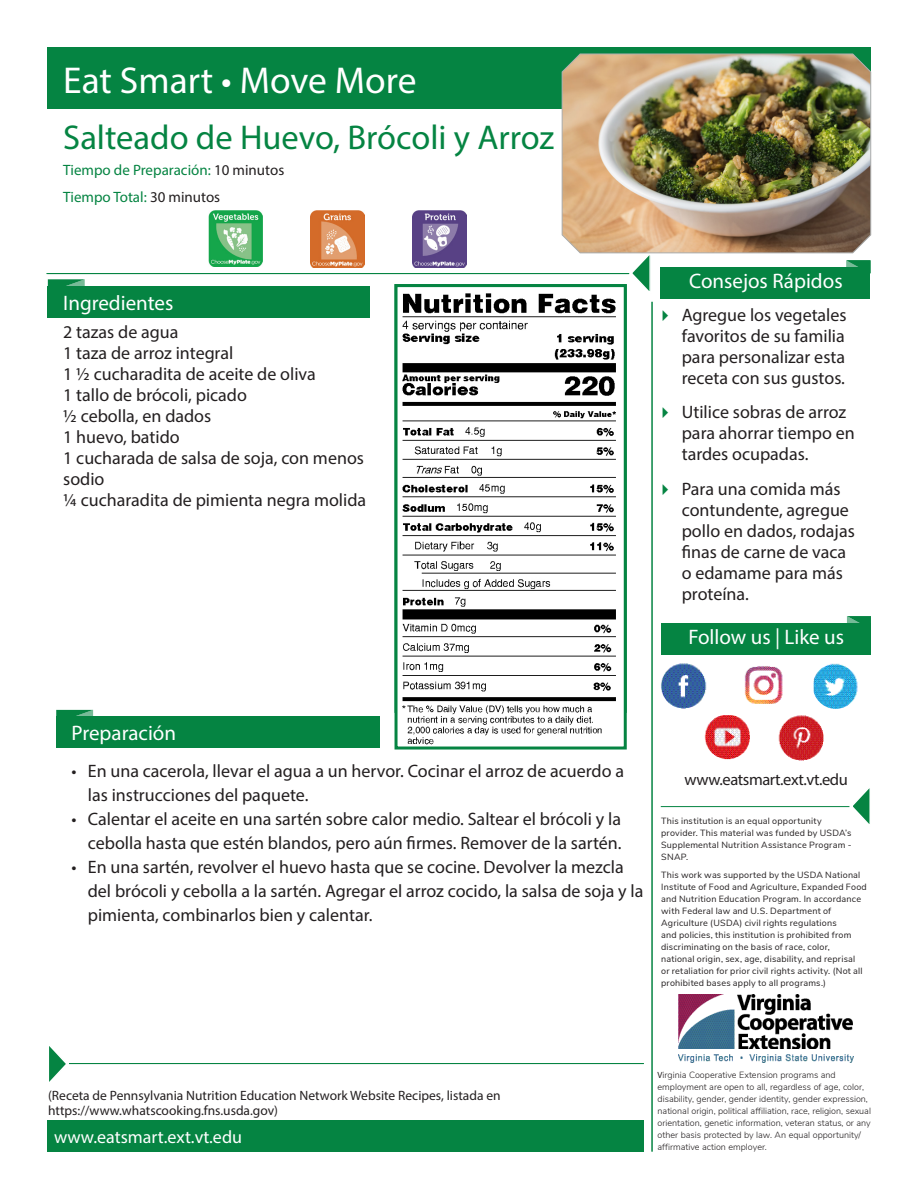
<style>
.page{position:relative;width:918px;height:1188px;background:#fff}
.page>*{position:absolute;margin:0;border:0;box-sizing:border-box;transform-origin:0 0}
.t1{font:37.5px "Myriad Pro";color:#fff}
.t2{font:34.5px "Myriad Pro";color:#058442}
.Recipie_titles{font:21px "Myriad Pro";color:#fff}
.Quick_Tips_Text{font:18px/21px "Myriad Pro";color:#231f20}
.Text{font:18px/21px "Myriad Pro";color:#231f20}
.t3{font:18px "Myriad Pro";color:#fff}
.t4{font:16.5px "Myriad Pro";letter-spacing:-.025em;color:#231f20}
.t5{font:15px "Myriad Pro";color:#058442}
.t6{font:13.5px "Myriad Pro";color:#231f20}
.t7{font:9px/12px "Nunito Sans";letter-spacing:.025em;color:#231f20}
.t8{font:300 9px/12px "Nunito Sans";color:#231f20}
.s1{color:#231f20}
.s2{font-family:"Myriad Pro";font-weight:400}
</style>
<div class="page">
<div style="left:47px;top:47px;width:824px;height:62px;background:#058442"></div>
<svg style="left:48px;top:279px;width:37px;height:7px"></svg>
<div style="left:48px;top:286px;width:322px;height:31px;background:#058442"></div>
<img style="left:661px;top:663px;width:46px;height:46px;border-radius:23px">
<img style="left:705px;top:715px;width:45px;height:45px">
<img style="left:744px;top:666px;width:39px;height:38px">
<img style="left:814px;top:663px;width:44px;height:46px">
<img style="left:778px;top:715px;width:46px;height:46px">
<svg style="left:847px;top:616px;width:24px;height:7px"></svg>
<div style="left:661px;top:623px;width:210px;height:31px;background:#058442"></div>
<svg style="left:853px;top:788px;width:17px;height:36px"></svg>
<hr style="left:661px;top:806px;width:188px;height:1px;background:#058442">
<div style="left:47px;top:1121px;width:597px;height:31px;background:#058442"></div>
<hr style="left:652px;top:302px;width:1px;height:850px;background:#058442">
<svg style="left:629px;top:255px;width:22px;height:36px"></svg>
<hr style="left:46px;top:273px;width:583px;height:1px;background:#058442">
<svg style="left:56px;top:710px;width:37px;height:7px"></svg>
<div style="left:56px;top:717px;width:323px;height:31px;background:#058442"></div>
<img style="left:561px;top:53px;width:311px;height:201px">
<svg style="left:846px;top:260px;width:24px;height:7px"></svg>
<div style="left:661px;top:267px;width:209px;height:31px;background:#058442"></div>
<img style="left:310px;top:211px;width:54px;height:57px">
<img style="left:209px;top:211px;width:54px;height:56px">
<svg style="left:49px;top:1046px;width:17px;height:36px"></svg>
<hr style="left:69px;top:1063px;width:575px;height:1px;background:#058442">
<img style="left:402px;top:293px;width:214px;height:452px">
<div style="left:395px;top:284px;width:232px;height:466px;border:3px solid #058442"></div>
<img style="left:412px;top:211px;width:54px;height:57px">
<img style="left:678px;top:995px;width:175px;height:68px">
<h1 class="t1" style="left:63px;top:57px;width:355px">Eat Smart • Move More</h1>
<p class="t2" style="left:63px;top:116px;width:493px">Salteado de Huevo, Brócoli y Arroz</p>
<p class="t5" style="left:63px;top:160px;width:223px">Tiempo de Preparación: <span class="s1">10 minutos</span></p>
<p class="t5" style="left:63px;top:187px;width:159px">Tiempo Total: <span class="s1">30 minutos</span></p>
<p class="Recipie_titles" style="left:63px;top:290px;width:112px">Ingredientes</p>
<p class="Text" style="left:63px;top:321px;width:117px">2 tazas de agua</p>
<p class="Text" style="left:63px;top:342px;width:172px">1 taza de arroz integral</p>
<p class="Text" style="left:63px;top:363px;width:254px">1 ½ cucharadita de aceite de oliva</p>
<p class="Text" style="left:63px;top:384px;width:185px">1 tallo de brócoli, picado</p>
<p class="Text" style="left:63px;top:405px;width:150px">½ cebolla, en dados</p>
<p class="Text" style="left:63px;top:426px;width:118px">1 huevo, batido</p>
<p class="Text" style="left:63px;top:447px;width:302px">1 cucharada de salsa de soja, con menos sodio</p>
<p class="Text" style="left:63px;top:489px;width:304px">¼ cucharadita de pimienta negra molida</p>
<p class="Recipie_titles" style="left:689px;top:268px;width:155px">Consejos Rápidos</p>
<p class="Recipie_titles" style="left:721px;top:268px;width:91px">Quick Tips</p>
<p class="Quick_Tips_Text" style="left:682px;top:304px;width:166px;text-align:justify">Agregue los vegetales favoritos de su familia para personalizar esta receta con sus gustos.</p>
<p class="Quick_Tips_Text" style="left:682px;top:401px;width:175px">Utilice sobras de arroz para ahorrar tiempo en tardes ocupadas.</p>
<p class="Quick_Tips_Text" style="left:682px;top:478px;width:175px">Para una comida más contundente, agregue pollo en dados, rodajas finas de carne de vaca o edamame para más proteína.</p>
<p class="Recipie_titles" style="left:689px;top:624px;width:157px">Follow us | Like us</p>
<p class="Recipie_titles" style="left:72px;top:720px;width:106px">Preparación</p>
<p class="Quick_Tips_Text" style="left:88px;top:758px;width:538px;line-height:24px;text-indent:-16px">• En una cacerola, llevar el agua a un hervor. Cocinar el arroz de acuerdo a las instrucciones del paquete.</p>
<p class="Quick_Tips_Text" style="left:72px;top:806px;width:552px;line-height:24px;text-align:right">• Calentar el aceite en una sartén sobre calor medio. Saltear el brócoli y la cebolla hasta que estén blandos, pero aún firmes. Remover de la sartén.</p>
<p class="Quick_Tips_Text" style="left:88px;top:854px;width:557px;line-height:24px;text-indent:-16px">• En una sartén, revolver el huevo hasta que se cocine. Devolver la mezcla del brócoli y cebolla a la sartén. Agregar el arroz cocido, la salsa de soja y la pimienta, combinarlos bien y calentar.</p>
<p class="t4" style="left:685px;top:769px;width:165px">www.eatsmart.ext.vt.edu</p>
<p class="t7" style="left:661px;top:814px;width:192px">This institution is an equal opportunity provider. This material was funded by USDA’s Supplemental Nutrition Assistance Program - SNAP.</p>
<p class="t7" style="left:661px;top:869px;width:207px">This work was supported by the USDA National Institute of Food and Agriculture, Expanded Food and Nutrition Education Program. In accordance with Federal law and U.S. Department of Agriculture (USDA) civil rights regulations<br>and policies, this institution is prohibited from discriminating on the basis of race, color,<br>national origin, sex, age, disability, and reprisal<br>or retaliation for prior civil rights activity. (Not all prohibited bases apply to all programs.)</p>
<p class="t6" style="left:48px;top:1087px;width:454px">(Receta de Pennsylvania Nutrition Education Network Website Recipes, listada en</p>
<p class="t6" style="left:48px;top:1102px;width:232px">https://www.whatscooking.fns.usda.gov)</p>
<p class="t3" style="left:54px;top:1126px;width:190px">www.eatsmart.ext.vt.edu</p>
<p class="t8" style="left:658px;top:1068px;width:215px"><span class="s2">V</span>irginia Cooperative Extension programs and employment are open to all, regardless of age, color, disability, gender, gender identity, gender expression, national origin, political affiliation, race, religion, sexual orientation, genetic information, veteran status, or any other basis protected by law. An equal opportunity/ affirmative action employer.</p>
</div>
